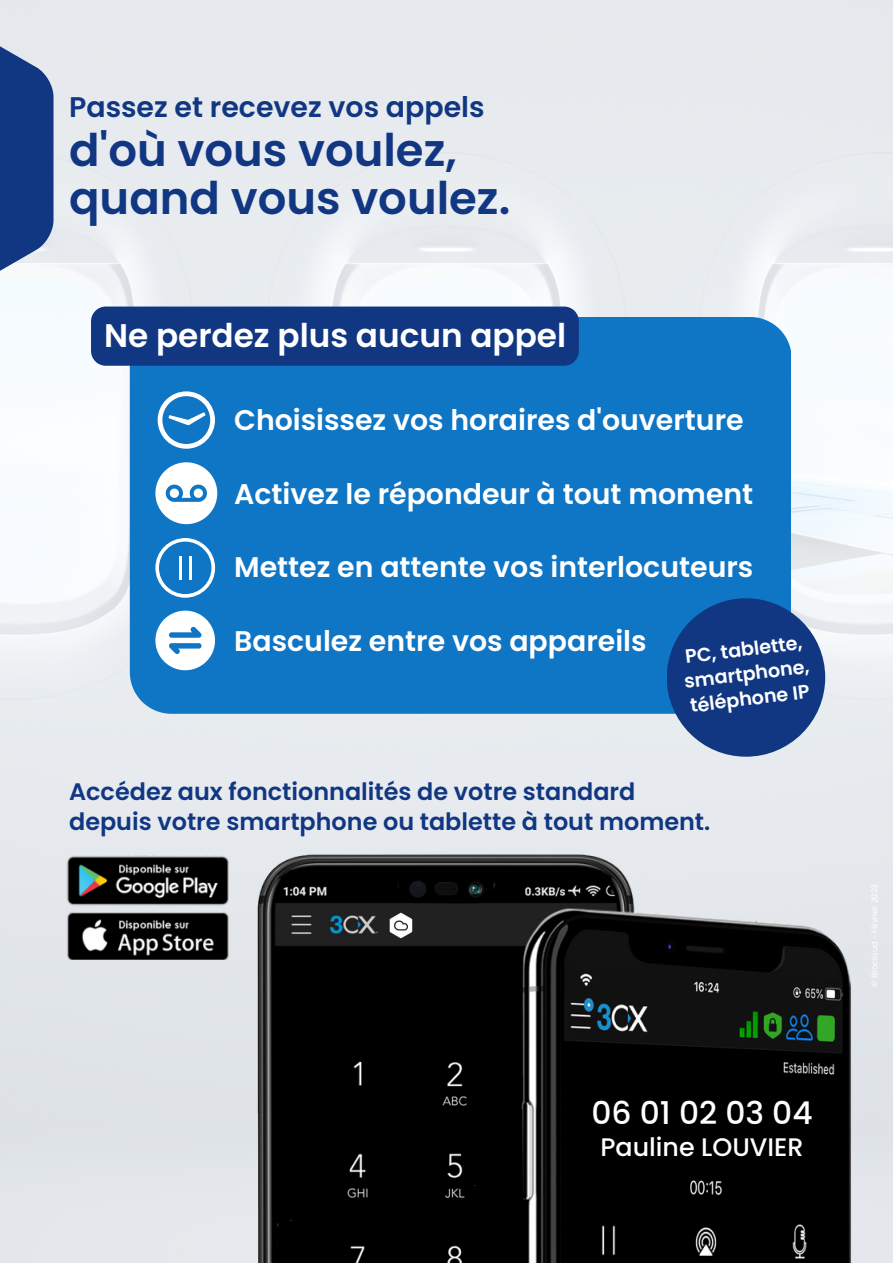
<style>
.page{position:relative;width:893px;height:1264px;background:#fff}
.page>*{position:absolute;margin:0;border:0;box-sizing:border-box;transform-origin:0 0}
.t1{font:600 45px/48.3px "Poppins";color:#113783}
.t2{font:600 32.7px "Poppins";color:#fff}
.t3{font:500 31.35px "Poppins";color:#fff}
.t4{font:600 28.35px "Poppins";color:#fff}
.t5{font:600 28.35px "Poppins";color:#113783}
.t6{font:500 25.35px "Poppins";color:#fff}
.t7{font:600 23.85px/30.3px "Poppins";color:#113783}
.t8{font:600 19.2px/24.8px "Poppins";color:#fff}
</style>
<div class="page">
<img style="left:0;top:0;width:892px;height:1262px">
<svg style="left:0;top:0;width:53px;height:317px"></svg>
<div style="left:130px;top:317px;width:660px;height:396px;background:#0f75c5"></div>
<svg style="left:158px;top:391px;width:57px;height:58px"></svg>
<svg style="left:155px;top:462px;width:62px;height:62px"></svg>
<svg style="left:155px;top:610px;width:60px;height:60px"></svg>
<svg style="left:155px;top:538px;width:60px;height:59px;background:#3d8fd0"></svg>
<hr style="left:189px;top:556px;width:3px;height:23px;background:#fff">
<hr style="left:179px;top:556px;width:2px;height:23px;background:#fff">
<div style="left:666px;top:598px;width:159px;height:158px;background:#113783;border-radius:50%"></div>
<img style="left:63px;top:855px;width:172px;height:104px">
<img style="left:243px;top:844px;width:627px;height:418px">
<div style="left:563px;top:1080px;width:276px;height:92px;background:#000"></div>
<img style="left:388px;top:912px;width:25px;height:26px">
<div style="left:91px;top:306px;width:488px;height:60px;background:#113783"></div>
<p class="t5" style="left:69px;top:88px;width:417px">Passez et recevez vos appels</p>
<h1 class="t1" style="left:69px;top:126px;width:442px">d'où vous voulez, quand vous voulez.</h1>
<p class="t2" style="left:104px;top:312px;width:463px">Ne perdez plus aucun appel</p>
<p class="t4" style="left:234px;top:400px;width:511px">Choisissez vos horaires d'ouverture</p>
<p class="t4" style="left:234px;top:474px;width:520px">Activez le répondeur à tout moment</p>
<p class="t4" style="left:234px;top:547px;width:520px">Mettez en attente vos interlocuteurs</p>
<p class="t4" style="left:234px;top:621px;width:414px">Basculez entre vos appareils</p>
<p class="t8" style="left:679px;top:644px;width:127px;rotate:-7deg">PC, tablette, smartphone, téléphone IP</p>
<p class="t7" style="left:69px;top:776px;width:642px">Accédez aux fonctionnalités de votre standard depuis votre smartphone ou tablette à tout moment.</p>
<p class="t3" style="left:591px;top:1090px;width:223px">06 01 02 03 04</p>
<p class="t6" style="left:600px;top:1128px;width:204px">Pauline LOUVIER</p>
</div>
